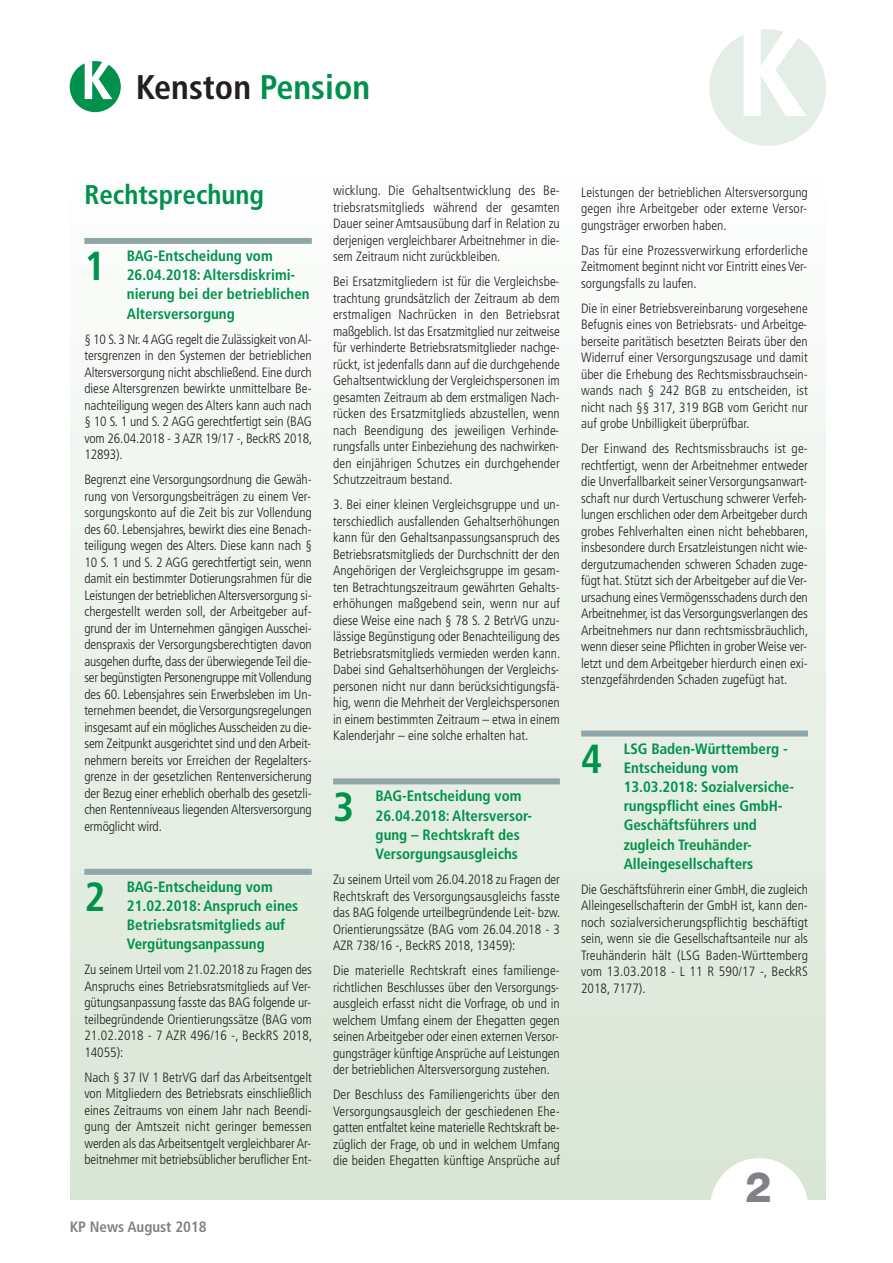
<style>
.page{position:relative;width:893px;height:1263px;background:#fff}
.page>*{position:absolute;margin:0;border:0;box-sizing:border-box;transform-origin:0 0}
.t1{font:800 42px "Helvetica Neue";color:#808285}
.t2{font:700 condensed 40.5px "Frutiger";color:#00914d}
.t3{font:700 condensed 34.2px "Frutiger";color:#231f20}
.t4{font:700 condensed 27px "Frutiger";color:#00914d}
.t5{font:700 condensed 15px/19.2px "Frutiger";color:#00914d}
.t6{font:700 condensed 15px "Frutiger";color:#808285}
.t7{font:300 condensed 13.5px/16.5px "Frutiger";color:#231f20;text-align:justify}
.s1{color:#00914d}
</style>
<div class="page">
<div style="left:70px;top:168px;width:756px;height:1031px;background:linear-gradient(to bottom,#fdfefe,#d7e5d4)"></div>
<div style="left:333px;top:778px;width:227px;height:6px;background:#91a6a7"></div>
<div style="left:581px;top:730px;width:227px;height:6px;background:#91a6a7"></div>
<div style="left:84px;top:238px;width:228px;height:6px;background:#91a6a7"></div>
<div style="left:84px;top:869px;width:228px;height:6px;background:#91a6a7"></div>
<svg style="left:709px;top:29px;width:117px;height:117px"></svg>
<div style="left:710px;top:1158px;width:98px;height:98px;background:#fff;border-radius:50%"></div>
<svg style="left:70px;top:61px;width:51px;height:51px"></svg>
<h3 class="t3" style="left:136px;top:73px;width:236px">Kenston <span class="s1">Pension</span></h3>
<h3 class="t4" style="left:84px;top:183px;width:181px">Rechtsprechung</h3>
<h2 class="t2" style="left:84px;top:250px;width:23px">1</h2>
<p class="t5" style="left:127px;top:247px;width:184px">BAG-Entscheidung vom<br>26.04.2018: Altersdiskrimi&shy;nierung bei der betrieblichen<br>Altersversorgung</p>
<p class="t7" style="left:84px;top:332px;width:229px">§ 10 S. 3 Nr. 4AGG regelt die Zulässigkeit vonAl&shy;tersgrenzen in den Systemen der betrieblichen Altersversorgung nicht abschließend. Eine durch diese Altersgrenzen bewirkte unmittelbare Be&shy;nachteiligung wegen des Alters kann auch nach § 10 S. 1 und S. 2 AGG gerechtfertigt sein (BAG vom 26.04.2018 - 3 AZR 19/17 -, BeckRS 2018, 12893).</p>
<p class="t7" style="left:84px;top:472px;width:229px">Begrenzt eine Versorgungsordnung die Gewäh&shy;rung von Versorgungsbeiträgen zu einem Ver&shy;sorgungskonto auf die Zeit bis zur Vollendung des 60. Lebensjahres, bewirkt dies eine Benach&shy;teiligung wegen des Alters. Diese kann nach § 10 S. 1 und S. 2 AGG gerechtfertigt sein, wenn damit ein bestimmter Dotierungsrahmen für die Leistungen der betrieblichenAltersversorgung si&shy;chergestellt werden soll, der Arbeitgeber auf&shy;grund der im Unternehmen gängigen Ausschei&shy;denspraxis der Versorgungsberechtigten davon ausgehen durfte, dass der überwiegende Teil die&shy;ser begünstigten Personengruppe mitVollendung des 60. Lebensjahres sein Erwerbsleben im Un&shy;ternehmen beendet, die Versorgungsregelungen insgesamt auf ein möglichesAusscheiden zu die&shy;sem Zeitpunkt ausgerichtet sind und den Arbeit&shy;nehmern bereits vor Erreichen der Regelalters&shy;grenze in der gesetzlichen Rentenversicherung der Bezug einer erheblich oberhalb des gesetzli&shy;chen Rentenniveaus liegenden Altersversorgung ermöglicht wird.</p>
<h2 class="t2" style="left:84px;top:881px;width:23px">2</h2>
<p class="t5" style="left:127px;top:878px;width:173px">BAG-Entscheidung vom<br>21.02.2018: Anspruch eines<br>Betriebsratsmitglieds auf<br>Vergütungsanpassung</p>
<p class="t7" style="left:84px;top:962px;width:229px">Zu seinem Urteil vom 21.02.2018 zu Fragen des Anspruchs eines Betriebsratsmitglieds auf Ver&shy;gütungsanpassung fasste das BAG folgende ur&shy;teilbegründende Orientierungssätze (BAG vom 21.02.2018 - 7 AZR 496/16 -, BeckRS 2018, 14055):</p>
<p class="t7" style="left:84px;top:1070px;width:229px">Nach § 37 IV 1 BetrVG darf das Arbeitsentgelt von Mitgliedern des Betriebsrats einschließlich eines Zeitraums von einem Jahr nach Beendi&shy;gung der Amtszeit nicht geringer bemessen werden als das Arbeitsentgelt vergleichbarer Ar&shy;beitnehmer mit betriebsüblicher beruflicher Ent-</p>
<p class="t6" style="left:70px;top:1221px;width:138px">KP News August 2018</p>
<p class="t7" style="left:333px;top:183px;width:228px">wicklung. Die Gehaltsentwicklung des Be&shy;triebsratsmitglieds während der gesamten Dauer seiner Amtsausübung darf in Relation zu derjenigen vergleichbarer Arbeitnehmer in die&shy;sem Zeitraum nicht zurückbleiben.</p>
<p class="t7" style="left:333px;top:274px;width:228px">Bei Ersatzmitgliedern ist für die Vergleichsbe&shy;trachtung grundsätzlich der Zeitraum ab dem erstmaligen Nachrücken in den Betriebsrat maßgeblich. Ist das Ersatzmitglied nur zeitweise für verhinderte Betriebsratsmitglieder nachge&shy;rückt, ist jedenfalls dann auf die durchgehende Gehaltsentwicklung der Vergleichspersonen im gesamten Zeitraum ab dem erstmaligen Nach&shy;rücken des Ersatzmitglieds abzustellen, wenn nach Beendigung des jeweiligen Verhinde&shy;rungsfalls unter Einbeziehung des nachwirken&shy;den einjährigen Schutzes ein durchgehender Schutzzeitraum bestand.</p>
<p class="t7" style="left:333px;top:497px;width:229px">3. Bei einer kleinen Vergleichsgruppe und un&shy;terschiedlich ausfallenden Gehaltserhöhungen kann für den Gehaltsanpassungsanspruch des Betriebsratsmitglieds der Durchschnitt der den Angehörigen der Vergleichsgruppe im gesam&shy;ten Betrachtungszeitraum gewährten Gehalts&shy;erhöhungen maßgebend sein, wenn nur auf diese Weise eine nach § 78 S. 2 BetrVG unzu&shy;lässige Begünstigung oder Benachteiligung des Betriebsratsmitglieds vermieden werden kann.<br>Dabei sind Gehaltserhöhungen der Vergleichs&shy;personen nicht nur dann berücksichtigungsfä&shy;hig, wenn die Mehrheit der Vergleichspersonen in einem bestimmten Zeitraum – etwa in einem Kalenderjahr – eine solche erhalten hat.</p>
<h2 class="t2" style="left:333px;top:790px;width:23px">3</h2>
<p class="t5" style="left:376px;top:788px;width:158px">BAG-Entscheidung vom<br>26.04.2018: Altersversor&shy;gung – Rechtskraft des<br>Versorgungsausgleichs</p>
<p class="t7" style="left:333px;top:872px;width:229px">Zu seinem Urteil vom 26.04.2018 zu Fragen der Rechtskraft des Versorgungsausgleichs fasste das BAG folgende urteilbegründende Leit- bzw.<br>Orientierungssätze (BAG vom 26.04.2018 - 3<br>AZR 738/16 -, BeckRS 2018, 13459):</p>
<p class="t7" style="left:333px;top:963px;width:228px">Die materielle Rechtskraft eines familienge&shy;richtlichen Beschlusses über den Versorgungs&shy;ausgleich erfasst nicht die Vorfrage, ob und in welchem Umfang einem der Ehegatten gegen seinen Arbeitgeber oder einen externen Versor&shy;gungsträger künftige Ansprüche auf Leistungen der betrieblichen Altersversorgung zustehen.</p>
<p class="t7" style="left:333px;top:1087px;width:228px">Der Beschluss des Familiengerichts über den Versorgungsausgleich der geschiedenen Ehe&shy;gatten entfaltet keine materielle Rechtskraft be&shy;züglich der Frage, ob und in welchem Umfang die beiden Ehegatten künftige Ansprüche auf</p>
<p class="t7" style="left:581px;top:185px;width:228px">Leistungen der betrieblichen Altersversorgung gegen ihre Arbeitgeber oder externe Versor&shy;gungsträger erworben haben.</p>
<p class="t7" style="left:581px;top:243px;width:228px">Das für eine Prozessverwirkung erforderliche Zeitmoment beginnt nicht vor Eintritt eines Ver&shy;sorgungsfalls zu laufen.</p>
<p class="t7" style="left:581px;top:301px;width:228px">Die in einer Betriebsvereinbarung vorgesehene Befugnis eines von Betriebsrats- und Arbeitge&shy;berseite paritätisch besetzten Beirats über den Widerruf einer Versorgungszusage und damit über die Erhebung des Rechtsmissbrauchsein&shy;wands nach § 242 BGB zu entscheiden, ist nicht nach §§ 317, 319 BGB vom Gericht nur auf grobe Unbilligkeit überprüfbar.</p>
<p class="t7" style="left:581px;top:441px;width:229px">Der Einwand des Rechtsmissbrauchs ist ge&shy;rechtfertigt, wenn der Arbeitnehmer entweder die Unverfallbarkeit seiner Versorgungsanwart&shy;schaft nur durch Vertuschung schwerer Verfeh&shy;lungen erschlichen oder demArbeitgeber durch grobes Fehlverhalten einen nicht behebbaren, insbesondere durch Ersatzleistungen nicht wie&shy;dergutzumachenden schweren Schaden zuge&shy;fügt hat. Stützt sich der Arbeitgeber auf die Ver&shy;ursachung eines Vermögensschadens durch den Arbeitnehmer, ist das Versorgungsverlangen des Arbeitnehmers nur dann rechtsmissbräuchlich, wenn dieser seine Pflichten in groberWeise ver&shy;letzt und dem Arbeitgeber hierdurch einen exi&shy;stenzgefährdenden Schaden zugefügt hat.</p>
<h2 class="t2" style="left:581px;top:742px;width:23px">4</h2>
<p class="t5" style="left:624px;top:740px;width:172px">LSG Baden-Württemberg -<br>Entscheidung vom<br>13.03.2018: Sozialversiche&shy;rungspflicht eines GmbH-<br>Geschäftsführers und zugleich Treuhänder-<br>Alleingesellschafters</p>
<p class="t7" style="left:581px;top:882px;width:228px">Die Geschäftsführerin einer GmbH, die zugleich Alleingesellschafterin der GmbH ist, kann den&shy;noch sozialversicherungspflichtig beschäftigt sein, wenn sie die Gesellschaftsanteile nur als Treuhänderin hält (LSG Baden-Württemberg vom 13.03.2018 - L 11 R 590/17 -, BeckRS 2018, 7177).</p>
<h1 class="t1" style="left:745px;top:1171px;width:28px">2</h1>
</div>
